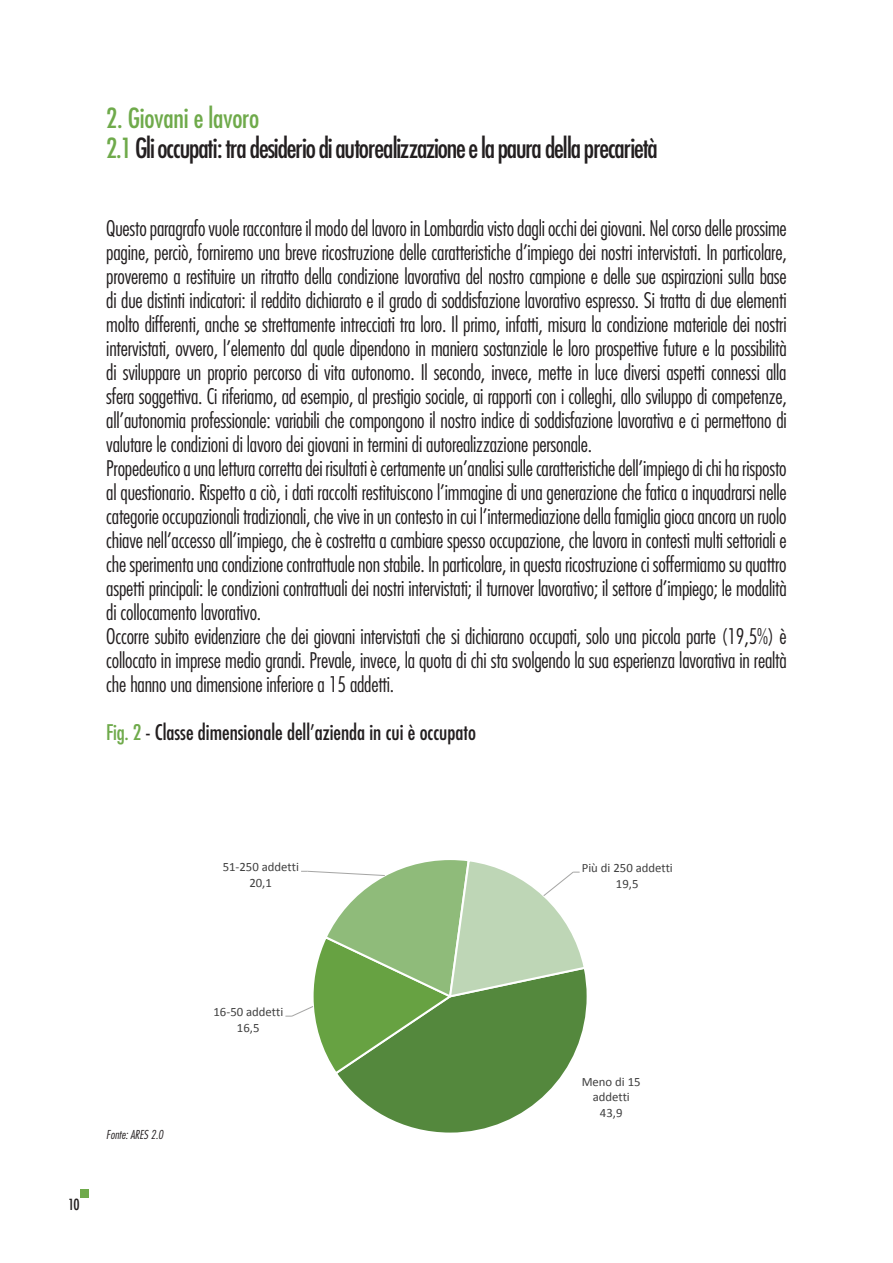
<style>
.page{position:relative;width:893px;height:1263px;background:#fff}
.page>*{position:absolute;margin:0;border:0;box-sizing:border-box;transform-origin:0 0}
.t1{font:condensed 27px/30px "Futura LT";letter-spacing:-.04em;color:#231f20}
.t2{font:300 condensed 21px/24px "Futura LT";letter-spacing:-.01em;color:#231f20}
.t3{font:condensed 21px "Futura LT";color:#231f20}
.t4{font:500 condensed 15px "Futura";color:#231f20}
.t5{font:12.75px/15.6px "Calibri";color:#404040;text-align:center}
.t6{font:italic 300 condensed 12px "Futura LT";color:#231f20}
.s1{color:#6faa4b}
</style>
<div class="page">
<div style="left:80px;top:1188px;width:9px;height:9px;background:#6faa4b"></div>
<svg style="left:285px;top:860px;width:302px;height:273px"></svg>
<p class="t1" style="left:106px;top:103px;width:553px"><span class="s1">2. Giovani e lavoro<br>2.1</span> Gli occupati: tra desiderio di autorealizzazione e la paura della precarietà</p>
<p class="t2" style="left:106px;top:216px;width:682px">Questo paragrafo vuole raccontare il modo del lavoro in Lombardia visto dagli occhi dei giovani. Nel corso delle prossime pagine, perciò, forniremo una breve ricostruzione delle caratteristiche d’impiego dei nostri intervistati. In particolare, proveremo a restituire un ritratto della condizione lavorativa del nostro campione e delle sue aspirazioni sulla base di due distinti indicatori: il reddito dichiarato e il grado di soddisfazione lavorativo espresso. Si tratta di due elementi molto differenti, anche se strettamente intrecciati tra loro. Il primo, infatti, misura la condizione materiale dei nostri intervistati, ovvero, l’elemento dal quale dipendono in maniera sostanziale le loro prospettive future e la possibilità di sviluppare un proprio percorso di vita autonomo. Il secondo, invece, mette in luce diversi aspetti connessi alla sfera soggettiva. Ci riferiamo, ad esempio, al prestigio sociale, ai rapporti con i colleghi, allo sviluppo di competenze, all’autonomia professionale: variabili che compongono il nostro indice di soddisfazione lavorativa e ci permettono di valutare le condizioni di lavoro dei giovani in termini di autorealizzazione personale.<br>Propedeutico a una lettura corretta dei risultati è certamente un’analisi sulle caratteristiche dell’impiego di chi ha risposto al questionario. Rispetto a ciò, i dati raccolti restituiscono l’immagine di una generazione che fatica a inquadrarsi nelle categorie occupazionali tradizionali, che vive in un contesto in cui l’intermediazione della famiglia gioca ancora un ruolo chiave nell’accesso all’impiego, che è costretta a cambiare spesso occupazione, che lavora in contesti multi settoriali e che sperimenta una condizione contrattuale non stabile. In particolare, in questa ricostruzione ci soffermiamo su quattro aspetti principali: le condizioni contrattuali dei nostri intervistati; il turnover lavorativo; il settore d’impiego; le modalità di collocamento lavorativo.<br>Occorre subito evidenziare che dei giovani intervistati che si dichiarano occupati, solo una piccola parte (19,5%) è collocato in imprese medio grandi. Prevale, invece, la quota di chi sta svolgendo la sua esperienza lavorativa in realtà che hanno una dimensione inferiore a 15 addetti.</p>
<p class="t3" style="left:106px;top:720px;width:371px"><span class="s1">Fig. 2</span> - Classe dimensionale dell’azienda in cui è occupato</p>
<p class="t4" style="left:68px;top:1195px;width:13px">10</p>
<p class="t6" style="left:106px;top:1127px;width:58px">Fonte: ARES 2.0</p>
<p class="t5" style="left:223px;top:859px;width:78px">51-250 addetti<br>20,1</p>
<p class="t5" style="left:582px;top:859px;width:93px">Più di 250 addetti<br>19,5</p>
<p class="t5" style="left:213px;top:1003px;width:71px">16-50 addetti<br>16,5</p>
<p class="t5" style="left:582px;top:1073px;width:61px">Meno di 15 addetti<br>43,9</p>
</div>
